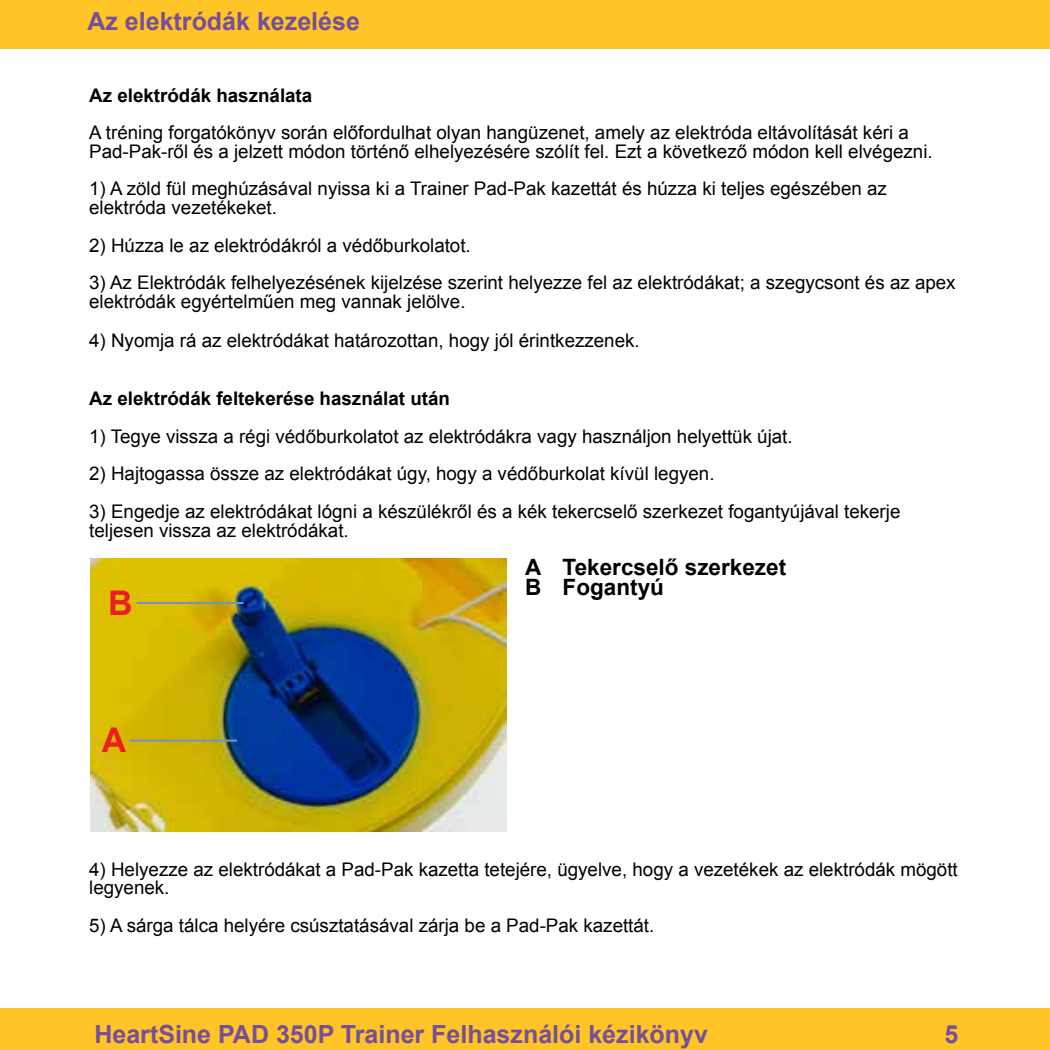
<style>
.page{position:relative;width:1050px;height:1050px;background:#fff}
.page>*{position:absolute;margin:0;border:0;box-sizing:border-box;transform-origin:0 0}
.t1{font:700 34px "Arial";color:#ed1d24}
.t2{font:700 25px "Arial";color:#764f9b}
.t3{font:700 22.5px/20px "Arial";color:#000}
.t4{font:18.75px/18.8px "Arial";color:#000}
.t5{font:700 18.75px "Arial";color:#000}
</style>
<div class="page">
<div style="left:0;top:1007px;width:1049px;height:42px;background:#ffc425"></div>
<div style="left:0;top:0;width:1049px;height:49px;background:#ffc425"></div>
<img style="left:91px;top:558px;width:415px;height:273px">
<hr style="left:137px;top:602px;width:106px;height:2px;background:#7494c4">
<hr style="left:130px;top:739px;width:107px;height:2px;background:#7494c4">
<h2 class="t2" style="left:87px;top:5px;width:274px">Az elektródák kezelése</h2>
<p class="t5" style="left:89px;top:82px;width:224px">Az elektródák használata</p>
<p class="t4" style="left:89px;top:123px;width:845px">A tréning forgatókönyv során előfordulhat olyan hangüzenet, amely az elektróda eltávolítását kéri a<br>Pad-Pak-ről és a jelzett módon történő elhelyezésére szólít fel. Ezt a következő módon kell elvégezni.</p>
<p class="t4" style="left:89px;top:179px;width:799px">1) A zöld fül meghúzásával nyissa ki a Trainer Pad-Pak kazettát és húzza ki teljes egészében az elektróda vezetékeket.</p>
<p class="t4" style="left:89px;top:236px;width:383px">2) Húzza le az elektródákról a védőburkolatot.</p>
<p class="t4" style="left:89px;top:273px;width:868px">3) Az Elektródák felhelyezésének kijelzése szerint helyezze fel az elektródákat; a szegycsont és az apex elektródák egyértelműen meg vannak jelölve.</p>
<p class="t4" style="left:89px;top:331px;width:552px">4) Nyomja rá az elektródákat határozottan, hogy jól érintkezzenek.</p>
<p class="t5" style="left:89px;top:386px;width:362px">Az elektródák feltekerése használat után</p>
<p class="t4" style="left:89px;top:427px;width:705px">1) Tegye vissza a régi védőburkolatot az elektródákra vagy használjon helyettük újat.</p>
<p class="t4" style="left:89px;top:464px;width:626px">2) Hajtogassa össze az elektródákat úgy, hogy a védőburkolat kívül legyen.</p>
<p class="t4" style="left:89px;top:502px;width:812px">3) Engedje az elektródákat lógni a készülékről és a kék tekercselő szerkezet fogantyújával tekerje teljesen vissza az elektródákat.</p>
<h1 class="t1" style="left:108px;top:580px;width:26px">B</h1>
<h1 class="t1" style="left:102px;top:717px;width:26px">A</h1>
<p class="t3" style="left:525px;top:557px;width:18px">A<br>B</p>
<p class="t3" style="left:562px;top:557px;width:225px">Tekercselő szerkezet<br>Fogantyú</p>
<p class="t4" style="left:89px;top:859px;width:870px">4) Helyezze az elektródákat a Pad-Pak kazetta tetejére, ügyelve, hogy a vezetékek az elektródák mögött legyenek.</p>
<p class="t4" style="left:89px;top:916px;width:566px">5) A sárga tálca helyére csúsztatásával zárja be a Pad-Pak kazettát.</p>
<h2 class="t2" style="left:94px;top:1017px;width:615px">HeartSine PAD 350P Trainer Felhasználói kézikönyv</h2>
<h2 class="t2" style="left:944px;top:1017px;width:15px">5</h2>
</div>
